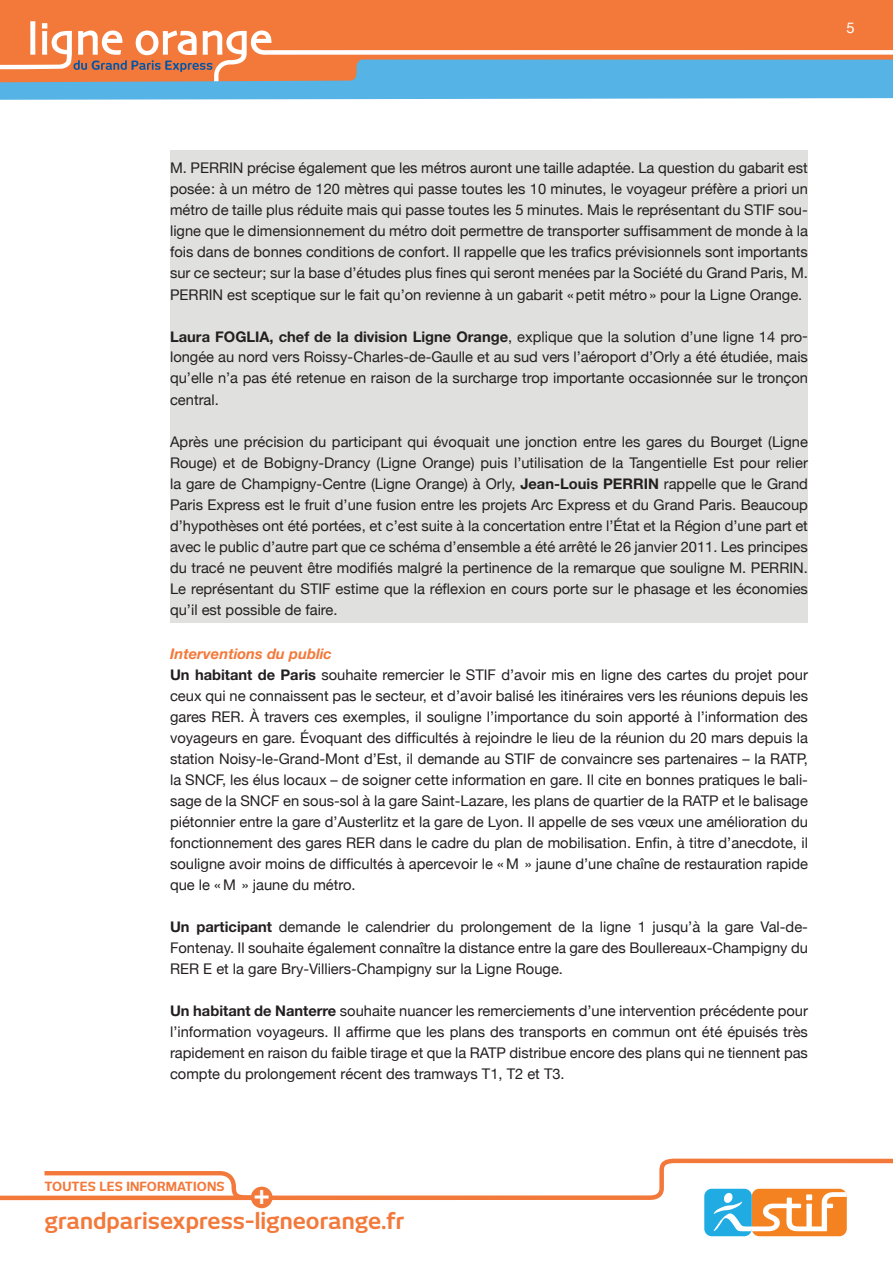
<style>
.page{position:relative;width:893px;height:1263px;background:#fff}
.page>*{position:absolute;margin:0;border:0;box-sizing:border-box;transform-origin:0 0}
.t1{font:700 27.6px "Helvetica Neue";color:#fff}
.t2{font:700 22.35px "New June";color:#f3793b}
.t3{font:14.7px/21px "Helvetica Neue";color:#231f20;text-align:justify}
.t4{font:14.7px "Helvetica Neue";color:#fff}
.t5{font:700 12.45px "New June";letter-spacing:.01em;color:#f3793b}
.s1{font-weight:700}
.s2{font-weight:700;font-style:italic;color:#f3793b}
</style>
<div class="page">
<div style="left:0;top:0;width:893px;height:83px;background:#f3793b"></div>
<svg style="left:0;top:21px;width:893px;height:79px"></svg>
<svg style="left:0;top:1158px;width:893px;height:51px"></svg>
<svg style="left:750px;top:1187px;width:99px;height:51px"></svg>
<svg style="left:702px;top:1187px;width:52px;height:51px"></svg>
<div style="left:752px;top:1189px;width:95px;height:47px;background:#f58220;border-radius:8px"></div>
<div style="left:704px;top:1189px;width:48px;height:47px;background:#20ace3;border-radius:7px"></div>
<svg style="left:705px;top:1181px;width:142px;height:50px"></svg>
<svg style="left:40px;top:1169px;width:230px;height:33px"></svg>
<div style="left:251px;top:1186px;width:22px;height:22px;background:#f3793b;border-radius:50%"></div>
<div style="left:170px;top:151px;width:638px;height:472px;background:#e0e0de"></div>
<p class="t4" style="left:846px;top:17px;width:10px">5</p>
<p class="t3" style="left:170px;top:159px;width:639px">M. PERRIN précise également que les métros auront une taille adaptée. La question du gabarit est posée : à un métro de 120 mètres qui passe toutes les 10 minutes, le voyageur préfère a priori un métro de taille plus réduite mais qui passe toutes les 5 minutes. Mais le représentant du STIF sou&shy;ligne que le dimensionnement du métro doit permettre de transporter suffisamment de monde à la fois dans de bonnes conditions de confort. Il rappelle que les trafics prévisionnels sont importants sur ce secteur ; sur la base d’études plus fines qui seront menées par la Société du Grand Paris, M.<br>PERRIN est sceptique sur le fait qu’on revienne à un gabarit « petit métro » pour la Ligne Orange.</p>
<p class="t3" style="left:170px;top:327px;width:639px"><span class="s1">Laura FOGLIA, chef de la division Ligne Orange</span>, explique que la solution d’une ligne 14 pro&shy;longée au nord vers Roissy-Charles-de-Gaulle et au sud vers l’aéroport d’Orly a été étudiée, mais qu’elle n’a pas été retenue en raison de la surcharge trop importante occasionnée sur le tronçon central.</p>
<p class="t3" style="left:170px;top:432px;width:639px">Après une précision du participant qui évoquait une jonction entre les gares du Bourget (Ligne Rouge) et de Bobigny-Drancy (Ligne Orange) puis l’utilisation de la Tangentielle Est pour relier la gare de Champigny-Centre (Ligne Orange) à Orly, <span class="s1">Jean-Louis PERRIN</span> rappelle que le Grand Paris Express est le fruit d’une fusion entre les projets Arc Express et du Grand Paris. Beaucoup d’hypothèses ont été portées, et c’est suite à la concertation entre l’État et la Région d’une part et avec le public d’autre part que ce schéma d’ensemble a été arrêté le 26 janvier 2011. Les principes du tracé ne peuvent être modifiés malgré la pertinence de la remarque que souligne M. PERRIN.<br>Le représentant du STIF estime que la réflexion en cours porte sur le phasage et les économies qu’il est possible de faire.</p>
<p class="t3" style="left:170px;top:644px;width:639px;text-align:left"><span class="s2">Interventions du public<br></span><span class="s1">Un habitant de Paris</span> souhaite remercier le STIF d’avoir mis en ligne des cartes du projet pour ceux qui ne connaissent pas le secteur, et d’avoir balisé les itinéraires vers les réunions depuis les gares RER. À travers ces exemples, il souligne l’importance du soin apporté à l’information des voyageurs en gare. Évoquant des difficultés à rejoindre le lieu de la réunion du 20 mars depuis la station Noisy-le-Grand-Mont d’Est, il demande au STIF de convaincre ses partenaires – la RATP, la SNCF, les élus locaux – de soigner cette information en gare. Il cite en bonnes pratiques le bali&shy;sage de la SNCF en sous-sol à la gare Saint-Lazare, les plans de quartier de la RATP et le balisage piétonnier entre la gare d’Austerlitz et la gare de Lyon. Il appelle de ses vœux une amélioration du fonctionnement des gares RER dans le cadre du plan de mobilisation. Enfin, à titre d’anecdote, il souligne avoir moins de difficultés à apercevoir le « M » jaune d’une chaîne de restauration rapide que le « M » jaune du métro.</p>
<p class="t3" style="left:170px;top:917px;width:639px"><span class="s1">Un participant</span> demande le calendrier du prolongement de la ligne 1 jusqu’à la gare Val-de-Fontenay. Il souhaite également connaître la distance entre la gare des Boullereaux-Champigny du RER E et la gare Bry-Villiers-Champigny sur la Ligne Rouge.</p>
<p class="t3" style="left:170px;top:1001px;width:639px"><span class="s1">Un habitant de Nanterre</span> souhaite nuancer les remerciements d’une intervention précédente pour l’information voyageurs. Il affirme que les plans des transports en commun ont été épuisés très rapidement en raison du faible tirage et que la RATP distribue encore des plans qui ne tiennent pas compte du prolongement récent des tramways T1, T2 et T3.</p>
<p class="t5" style="left:45px;top:1179px;width:182px">Toutes les informations</p>
<h1 class="t1" style="left:253px;top:1177px;width:18px">+</h1>
<h2 class="t2" style="left:45px;top:1208px;width:361px">grandparisexpress-ligneorange.fr</h2>
</div>
